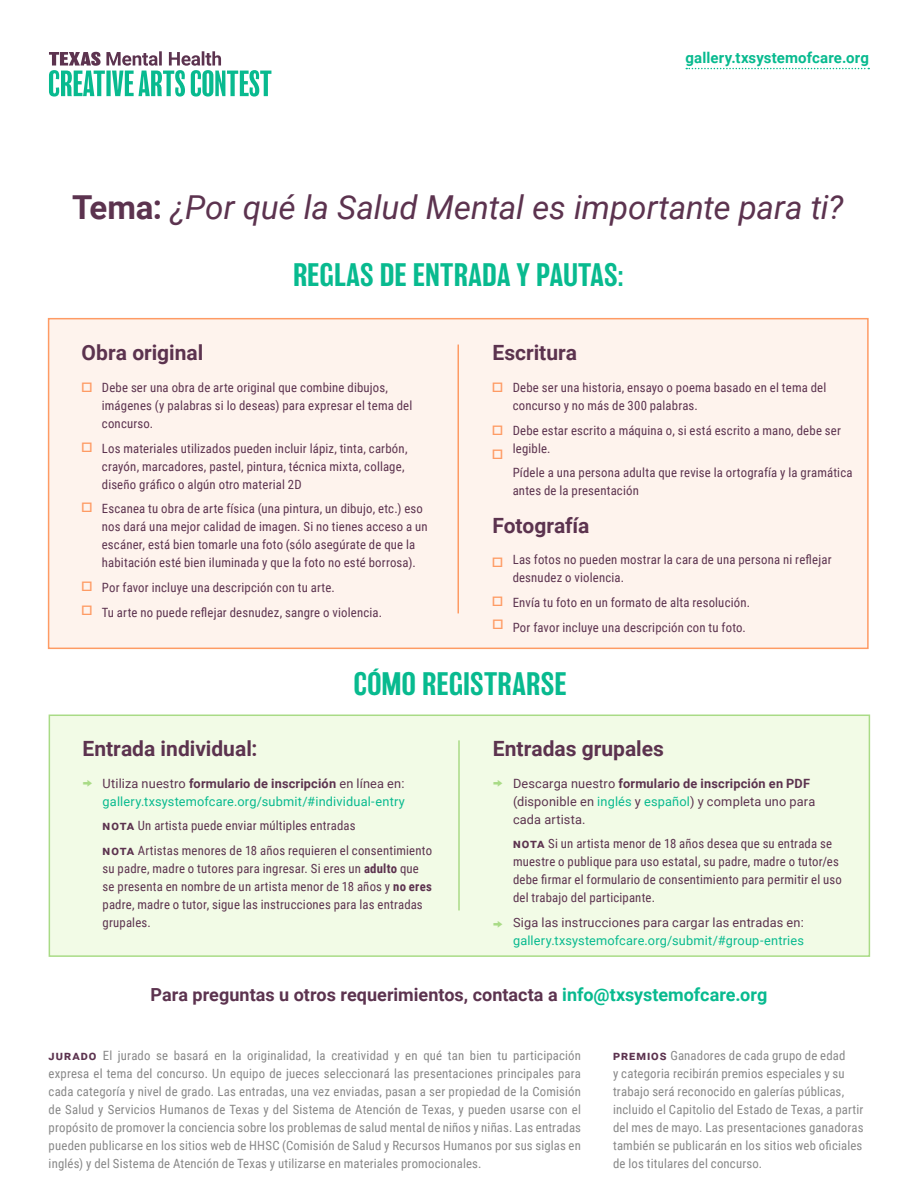
<style>
.page{position:relative;width:918px;height:1188px;background:#fff}
.page>*{position:absolute;margin:0;border:0;box-sizing:border-box;transform-origin:0 0}
.Paragraph_Style_9{font:italic 33px "Roboto";letter-spacing:-.005em;color:#5c334f}
.Paragraph_Style_9-2{font:500 30px "Balboa";color:#08ba8f}
.Paragraph_Style_10{font:700 21px "Roboto";color:#5c334f}
.Paragraph_Style_10-2{font:700 18px "Roboto";color:#5c334f}
.Paragraph_Style_10-3{font:700 16.5px "Proxima Nova";color:#fe9b64}
.Paragraph_Style_10-4{font:700 16.5px "Proxima Nova";color:#a9db86}
.t1{font:700 15px "Roboto";letter-spacing:.005em;color:#08ba8f}
.Paragraph_Style_10-5{font:12.75px/18px "Roboto Condensed";letter-spacing:.015em;color:#5c334f}
.Paragraph_Style_10-6{font:12.75px/18px "Roboto Condensed";letter-spacing:.015em;color:#888;text-align:justify}
.Paragraph_Style_10-7{font:12.75px/18px "Roboto";letter-spacing:.015em;color:#5c334f}
.Paragraph_Style_10-8{font:12.75px "Roboto";letter-spacing:.015em;color:#08ba8f}
.s1{font-weight:700;font-style:normal}
.s2{font-weight:700}
.s3{font-family:"Roboto";font-weight:700}
.s4{color:#08ba8f}
.s5{font-family:"Roboto";font-weight:700;color:#5c334f}
</style>
<div class="page">
<svg style="left:686px;top:68px;width:183px;height:1px"></svg>
<svg style="left:49px;top:51px;width:222px;height:46px"></svg>
<div style="left:49px;top:715px;width:821px;height:242px;background:#f2fbe6;border:2px solid #a9db86"></div>
<div style="left:48px;top:318px;width:821px;height:331px;background:#fef3ed;border:2px solid #fe9b64"></div>
<hr style="left:458px;top:345px;width:1px;height:268px;background:#fe9b64">
<hr style="left:458px;top:740px;width:2px;height:170px;background:#a9db86">
<p class="t1" style="left:685px;top:47px;width:185px">gallery.txsystemofcare.org</p>
<p class="Paragraph_Style_9" style="left:72px;top:184px;width:773px"><span class="s1">Tema:</span> ¿Por qué la Salud Mental es importante para ti?</p>
<p class="Paragraph_Style_9-2" style="left:293px;top:258px;width:332px">REGLAS DE ENTRADA Y PAUTAS:</p>
<p class="Paragraph_Style_10" style="left:82px;top:338px;width:123px">Obra original</p>
<p class="Paragraph_Style_10-5" style="left:102px;top:378px;width:312px">Debe ser una obra de arte original que combine dibujos, imágenes (y palabras si lo deseas) para expresar el tema del concurso.</p>
<p class="Paragraph_Style_10-5" style="left:102px;top:439px;width:307px">Los materiales utilizados pueden incluir lápiz, tinta, carbón, crayón, marcadores, pastel, pintura, técnica mixta, collage, diseño gráfico o algún otro material 2D</p>
<p class="Paragraph_Style_10-5" style="left:102px;top:499px;width:327px">Escanea tu obra de arte física (una pintura, un dibujo, etc.) eso nos dará una mejor calidad de imagen. Si no tienes acceso a un escáner, está bien tomarle una foto (sólo asegúrate de que la habitación esté bien iluminada y que la foto no esté borrosa).</p>
<p class="Paragraph_Style_10-5" style="left:102px;top:578px;width:235px">Por favor incluye una descripción con tu arte.</p>
<p class="Paragraph_Style_10-5" style="left:102px;top:603px;width:282px">Tu arte no puede reflejar desnudez, sangre o violencia.</p>
<p class="Paragraph_Style_10" style="left:492px;top:338px;width:86px">Escritura</p>
<p class="Paragraph_Style_10-5" style="left:513px;top:378px;width:315px">Debe ser una historia, ensayo o poema basado en el tema del concurso y no más de 300 palabras.</p>
<p class="Paragraph_Style_10-5" style="left:513px;top:421px;width:330px">Debe estar escrito a máquina o, si está escrito a mano, debe ser legible.</p>
<p class="Paragraph_Style_10-5" style="left:513px;top:463px;width:341px">Pídele a una persona adulta que revise la ortografía y la gramática antes de la presentación</p>
<p class="Paragraph_Style_10" style="left:492px;top:510px;width:99px">Fotografía</p>
<p class="Paragraph_Style_10-5" style="left:513px;top:550px;width:320px">Las fotos no pueden mostrar la cara de una persona ni reflejar desnudez o violencia.</p>
<p class="Paragraph_Style_10-5" style="left:513px;top:593px;width:239px">Envía tu foto en un formato de alta resolución.</p>
<p class="Paragraph_Style_10-5" style="left:513px;top:618px;width:235px">Por favor incluye una descripción con tu foto.</p>
<p class="Paragraph_Style_9-2" style="left:354px;top:667px;width:215px">CÓMO REGISTRARSE</p>
<p class="Paragraph_Style_10-3" style="left:82px;top:374px;width:12px">☐</p>
<p class="Paragraph_Style_10-3" style="left:492px;top:374px;width:12px">☐</p>
<p class="Paragraph_Style_10-3" style="left:492px;top:417px;width:12px">☐</p>
<p class="Paragraph_Style_10-3" style="left:492px;top:442px;width:12px">☐</p>
<p class="Paragraph_Style_10-3" style="left:82px;top:434px;width:12px">☐</p>
<p class="Paragraph_Style_10-3" style="left:82px;top:494px;width:12px">☐</p>
<p class="Paragraph_Style_10-3" style="left:492px;top:550px;width:12px">☐</p>
<p class="Paragraph_Style_10-3" style="left:82px;top:573px;width:12px">☐</p>
<p class="Paragraph_Style_10-3" style="left:82px;top:597px;width:12px">☐</p>
<p class="Paragraph_Style_10-3" style="left:492px;top:589px;width:12px">☐</p>
<p class="Paragraph_Style_10-3" style="left:492px;top:611px;width:12px">☐</p>
<p class="Paragraph_Style_10" style="left:82px;top:734px;width:177px">Entrada individual:</p>
<p class="Paragraph_Style_10-7" style="left:103px;top:774px;width:303px">Utiliza nuestro <span class="s2">formulario de inscripción</span> en línea en:</p>
<p class="Paragraph_Style_10-8" style="left:103px;top:792px;width:304px">gallery.txsystemofcare.org/submit/#individual-entry</p>
<p class="Paragraph_Style_10-5" style="left:103px;top:816px;width:254px"><span class="s3">nota</span> Un artista puede enviar múltiples entradas</p>
<p class="Paragraph_Style_10-5" style="left:103px;top:841px;width:331px"><span class="s3">nota</span> Artistas menores de 18 años requieren el consentimiento su padre, madre o tutores para ingresar. Si eres un <span class="s2">adulto</span> que se presenta en nombre de un artista menor de 18 años y <span class="s2">no eres </span>padre, madre o tutor, sigue las instrucciones para las entradas grupales.</p>
<p class="Paragraph_Style_10" style="left:493px;top:734px;width:173px">Entradas grupales</p>
<p class="Paragraph_Style_10-7" style="left:513px;top:774px;width:304px">Descarga nuestro <span class="s2">formulario de inscripción en PDF </span>(disponible en <span class="s4">inglés</span> y <span class="s4">español</span>) y completa uno para cada artista.</p>
<p class="Paragraph_Style_10-5" style="left:513px;top:834px;width:330px"><span class="s3">nota</span> Si un artista menor de 18 años desea que su entrada se muestre o publique para uso estatal, su padre, madre o tutor/es debe firmar el formulario de consentimiento para permitir el uso del trabajo del participante.</p>
<p class="Paragraph_Style_10-7" style="left:513px;top:913px;width:292px">Siga las instrucciones para cargar las entradas en:</p>
<p class="Paragraph_Style_10-8" style="left:513px;top:932px;width:292px">gallery.txsystemofcare.org/submit/#group-entries</p>
<p class="Paragraph_Style_10-4" style="left:82px;top:770px;width:11px">→</p>
<p class="Paragraph_Style_10-4" style="left:493px;top:770px;width:11px">→</p>
<p class="Paragraph_Style_10-4" style="left:493px;top:911px;width:11px">→</p>
<p class="Paragraph_Style_10-2" style="left:151px;top:982px;width:618px">Para preguntas u otros requerimientos, contacta a <span class="s4">info@txsystemofcare.org</span></p>
<p class="Paragraph_Style_10-6" style="left:49px;top:1046px;width:534px"><span class="s5">jurado</span> El jurado se basará en la originalidad, la creatividad y en qué tan bien tu participación expresa el tema del concurso. Un equipo de jueces seleccionará las presentaciones principales para cada categoría y nivel de grado. Las entradas, una vez enviadas, pasan a ser propiedad de la Comisión de Salud y Servicios Humanos de Texas y del Sistema de Atención de Texas, y pueden usarse con el propósito de promover la conciencia sobre los problemas de salud mental de niños y niñas. Las entradas pueden publicarse en los sitios web de HHSC (Comisión de Salud y Recursos Humanos por sus siglas en inglés) y del Sistema de Atención de Texas y utilizarse en materiales promocionales.</p>
<p class="Paragraph_Style_10-6" style="left:613px;top:1046px;width:252px;text-align:left"><span class="s5">premios</span> Ganadores de cada grupo de edad<br>y categoria recibirán premios especiales y su trabajo será reconocido en galerías públicas, incluido el Capitolio del Estado de Texas, a partir del mes de mayo. Las presentaciones ganadoras también se publicarán en los sitios web oficiales de los titulares del concurso.</p>
</div>
